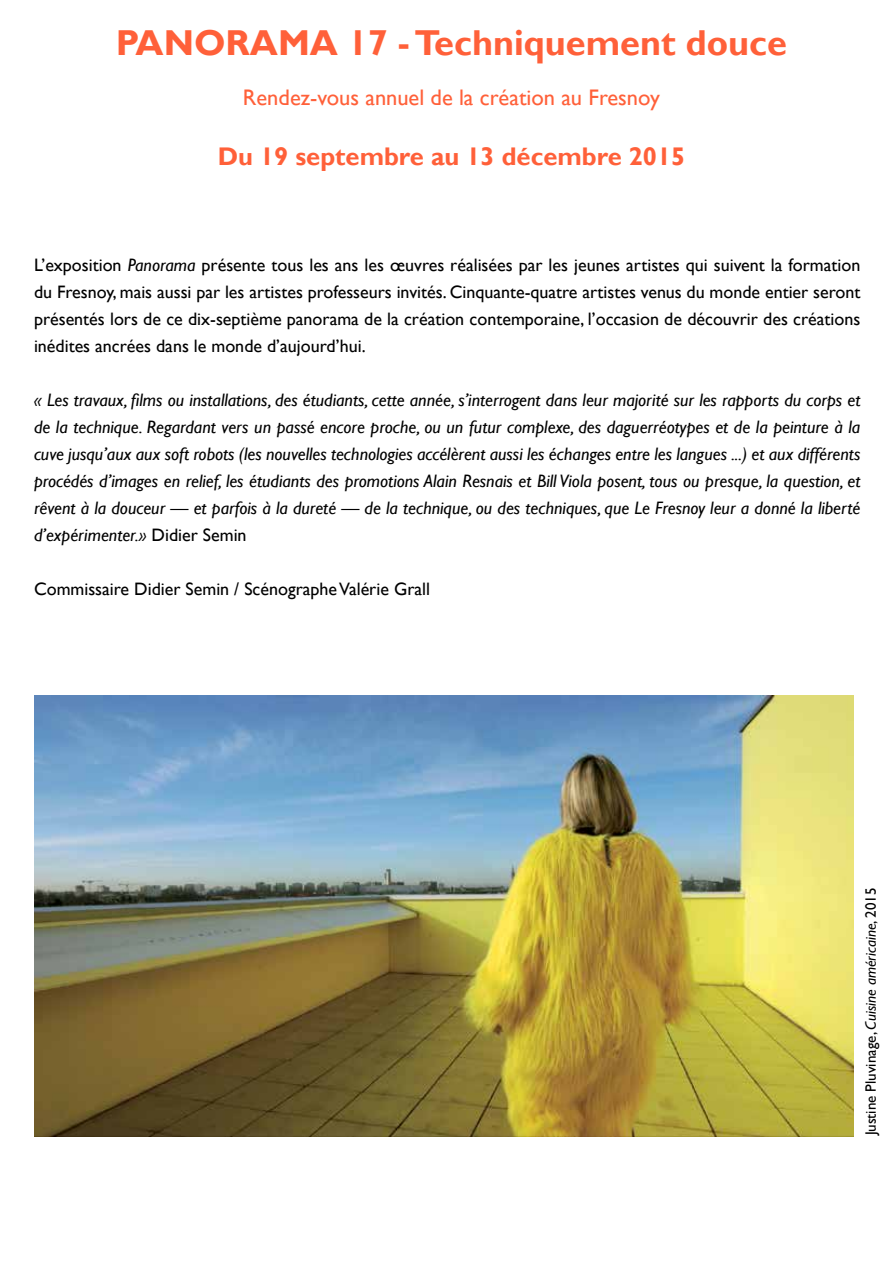
<style>
.page{position:relative;width:893px;height:1263px;background:#fff}
.page>*{position:absolute;margin:0;border:0;box-sizing:border-box;transform-origin:0 0}
.t1{font:700 36px "Gill Sans";color:#ff6039}
.t2{font:700 25.5px "Gill Sans";color:#ff6039}
.t3{font:22.5px "Gill Sans";color:#ff6039}
.t4{font:italic 18px/27px "Gill Sans";color:#000;text-align:justify}
.t5{font:18px/27px "Gill Sans";color:#000;text-align:justify}
.t6{font:15px "Gill Sans";color:#000}
.s1{font-style:italic}
.s2{font-style:normal}
</style>
<div class="page">
<img style="left:34px;top:695px;width:819px;height:441px">
<h1 class="t1" style="left:116px;top:22px;width:673px">PANORAMA 17 - Techniquement douce</h1>
<p class="t3" style="left:243px;top:84px;width:418px">Rendez-vous annuel de la création au Fresnoy</p>
<h2 class="t2" style="left:218px;top:141px;width:469px">Du 19 septembre au 13 décembre 2015</h2>
<p class="t5" style="left:34px;top:251px;width:828px">L’exposition <span class="s1">Panorama</span> présente tous les ans les œuvres réalisées par les jeunes artistes qui suivent la formation du Fresnoy, mais aussi par les artistes professeurs invités. Cinquante-quatre artistes venus du monde entier seront présentés lors de ce dix-septième panorama de la création contemporaine, l’occasion de découvrir des créations inédites ancrées dans le monde d’aujourd’hui.</p>
<p class="t4" style="left:34px;top:386px;width:828px">« Les travaux, films ou installations, des étudiants, cette année, s’interrogent dans leur majorité sur les rapports du corps et de la technique. Regardant vers un passé encore proche, ou un futur complexe, des daguerréotypes et de la peinture à la cuve jusqu’aux aux soft robots (les nouvelles technologies accélèrent aussi les échanges entre les langues ...) et aux différents procédés d’images en relief, les étudiants des promotions Alain Resnais et Bill Viola posent, tous ou presque, la question, et rêvent à la douceur — et parfois à la dureté — de la technique, ou des techniques, que Le Fresnoy leur a donné la liberté d’expérimenter.» <span class="s2">Didier Semin</span></p>
<p class="t5" style="left:34px;top:575px;width:397px">Commissaire Didier Semin / Scénographe Valérie Grall</p>
<p class="t6" style="left:862px;top:1135px;width:249px;rotate:-90deg">Justine Pluvinage, <span class="s1">Cuisine américaine</span>, 2015</p>
</div>
